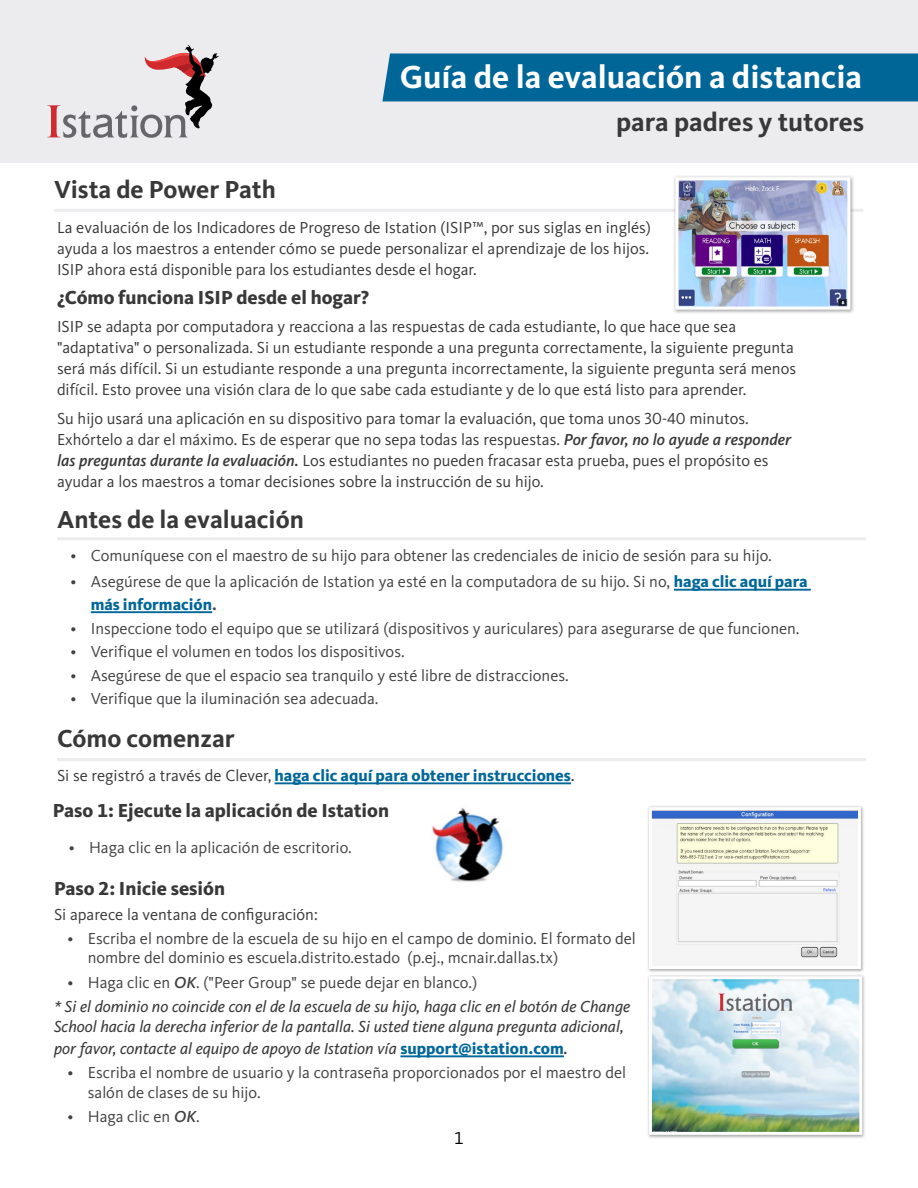
<style>
.page{position:relative;width:918px;height:1188px;background:#fff}
.page>*{position:absolute;margin:0;border:0;box-sizing:border-box;transform-origin:0 0}
.t1{font:700 33px "Kievit Pro";color:#fff}
.t2{font:700 27px "Kievit Pro";color:#383838}
.t3{font:700 25.5px "Kievit Pro";color:#383838}
.t4{font:800 19.5px "Kievit Pro";color:#383838}
.t5{font:18px "Kievit Pro";color:#000}
.t6{font:16.5px/21px "Kievit Pro";color:#383838}
.t7{font:16.5px/19.5px "Kievit Pro";color:#414042}
.t8{font:italic 16.5px/24.3px "Kievit Pro";color:#383838}
.t9{font:800 16.5px "Kievit Pro";color:#016799}
.s1{font-weight:500;font-style:italic}
.s2{font-weight:800;color:#016799}
.s3{font-weight:700}
.s4{font-weight:400;color:#383838}
.s5{font-style:normal;color:#414042}
.s6{font-weight:500;color:#414042}
.s7{font-weight:800;font-style:normal;color:#016799}
.s8{font-weight:500}
</style>
<div class="page">
<div style="left:0;top:0;width:918px;height:162px;background:#ecebee"></div>
<svg style="left:47px;top:45px;width:172px;height:93px"></svg>
<hr style="left:674px;top:589px;width:137px;height:2px;background:#016799">
<hr style="left:91px;top:611px;width:121px;height:2px;background:#016799">
<hr style="left:57px;top:537px;width:809px;height:3px;background:#ecebee">
<div style="left:382px;top:53px;width:536px;height:48px;background:#006698"></div>
<hr style="left:275px;top:782px;width:296px;height:2px;background:#016799">
<hr style="left:57px;top:758px;width:809px;height:3px;background:#ecebee">
<hr style="left:400px;top:1055px;width:164px;height:2px;background:#016799">
<div style="left:647px;top:805px;width:218px;height:168px;background:#383838;opacity:.45"></div>
<img style="left:653px;top:811px;width:204px;height:154px">
<div style="left:649px;top:807px;width:212px;height:162px;border:3px solid #fff"></div>
<img style="left:432px;top:808px;width:72px;height:74px">
<div style="left:647px;top:974px;width:219px;height:165px;background:#383838;opacity:.45"></div>
<img style="left:653px;top:980px;width:205px;height:151px">
<div style="left:649px;top:976px;width:213px;height:159px;border:3px solid #fff"></div>
<hr style="left:54px;top:209px;width:809px;height:3px;background:#ecebee">
<div style="left:673px;top:175px;width:182px;height:139px;background:#383838;opacity:.45"></div>
<img style="left:679px;top:181px;width:167px;height:125px">
<div style="left:675px;top:177px;width:175px;height:133px;border:3px solid #fff"></div>
<h1 class="t1" style="left:400px;top:57px;width:464px">Guía de la evaluación a distancia</h1>
<h3 class="t3" style="left:54px;top:174px;width:223px">Vista de Power Path</h3>
<h2 class="t2" style="left:616px;top:106px;width:250px">para padres y tutores</h2>
<p class="t6" style="left:57px;top:217px;width:595px;text-align:justify">La evaluación de los Indicadores de Progreso de Istation (ISIP™, por sus siglas en inglés) ayuda a los maestros a entender cómo se puede personalizar el aprendizaje de los hijos.<br>ISIP ahora está disponible para los estudiantes desde el hogar.</p>
<p class="t4" style="left:57px;top:286px;width:314px">¿Cómo funciona ISIP desde el hogar?</p>
<p class="t6" style="left:57px;top:316px;width:741px">ISIP se adapta por computadora y reacciona a las respuestas de cada estudiante, lo que hace que sea "adaptativa" o personalizada. Si un estudiante responde a una pregunta correctamente, la siguiente pregunta será más difícil. Si un estudiante responde a una pregunta incorrectamente, la siguiente pregunta será menos difícil. Esto provee una visión clara de lo que sabe cada estudiante y de lo que está listo para aprender.</p>
<p class="t6" style="left:57px;top:408px;width:736px">Su hijo usará una aplicación en su dispositivo para tomar la evaluación, que toma unos 30-40 minutos.<br>Exhórtelo a dar el máximo. Es de esperar que no sepa todas las respuestas. <span class="s1">Por favor, no lo ayude a responder las preguntas durante la evaluación.</span> Los estudiantes no pueden fracasar esta prueba, pues el propósito es ayudar a los maestros a tomar decisiones sobre la instrucción de su hijo.</p>
<h3 class="t3" style="left:57px;top:504px;width:248px">Antes de la evaluación</h3>
<p class="t7" style="left:70px;top:546px;width:703px">• Comuníquese con el maestro de su hijo para obtener las credenciales de inicio de sesión para su hijo.</p>
<p class="t7" style="left:91px;top:571px;width:718px;line-height:22.5px;text-indent:-20px">• Asegúrese de que la aplicación de Istation ya esté en la computadora de su hijo. Si no, <span class="s2">haga clic aquí para más información</span><span class="s3">.</span></p>
<p class="t7" style="left:70px;top:618px;width:731px">• Inspeccione todo el equipo que se utilizará (dispositivos y auriculares) para asegurarse de que funcionen.</p>
<p class="t7" style="left:70px;top:642px;width:336px">• Verifique el volumen en todos los dispositivos.</p>
<p class="t7" style="left:70px;top:665px;width:500px">• Asegúrese de que el espacio sea tranquilo y esté libre de distracciones.</p>
<p class="t7" style="left:70px;top:689px;width:310px">• Verifique que la iluminación sea adecuada.</p>
<h3 class="t3" style="left:57px;top:724px;width:179px">Cómo comenzar</h3>
<p class="t9" style="left:57px;top:766px;width:519px"><span class="s4">Si se registró a través de Clever,</span> haga clic aquí para obtener instrucciones<span class="s4">.</span></p>
<p class="t4" style="left:53px;top:799px;width:338px">Paso 1: Ejecute la aplicación de Istation</p>
<p class="t7" style="left:69px;top:838px;width:285px">• Haga clic en la aplicación de escritorio.</p>
<p class="t4" style="left:54px;top:877px;width:173px">Paso 2: Inicie sesión</p>
<p class="t6" style="left:54px;top:903px;width:265px">Si aparece la ventana de configuración:</p>
<p class="t7" style="left:88px;top:929px;width:550px;text-indent:-20px">• Escriba el nombre de la escuela de su hijo en el campo de dominio. El formato del nombre del dominio es escuela.distrito.estado (p.ej., mcnair.dallas.tx)</p>
<p class="t8" style="left:54px;top:970px;width:578px;text-indent:13px"><span class="s5">• Haga clic en</span> <span class="s6">OK</span><span class="s5">. ("Peer Group" se puede dejar en blanco.)<br></span>* Si el dominio no coincide con el de la escuela de su hijo, haga clic en el botón de Change</p>
<p class="t8" style="left:54px;top:1015px;width:571px;line-height:22.5px">School hacia la derecha inferior de la pantalla. Si usted tiene alguna pregunta adicional, por favor, contacte al equipo de apoyo de Istation vía <span class="s7">support@istation.com</span><span class="s8">.</span></p>
<p class="t7" style="left:88px;top:1063px;width:540px;text-indent:-20px">• Escriba el nombre de usuario y la contraseña proporcionados por el maestro del salón de clases de su hijo.</p>
<p class="t7" style="left:67px;top:1107px;width:134px">• Haga clic en <span class="s1">OK</span>.</p>
<p class="t5" style="left:454px;top:1128px;width:11px">1</p>
</div>
